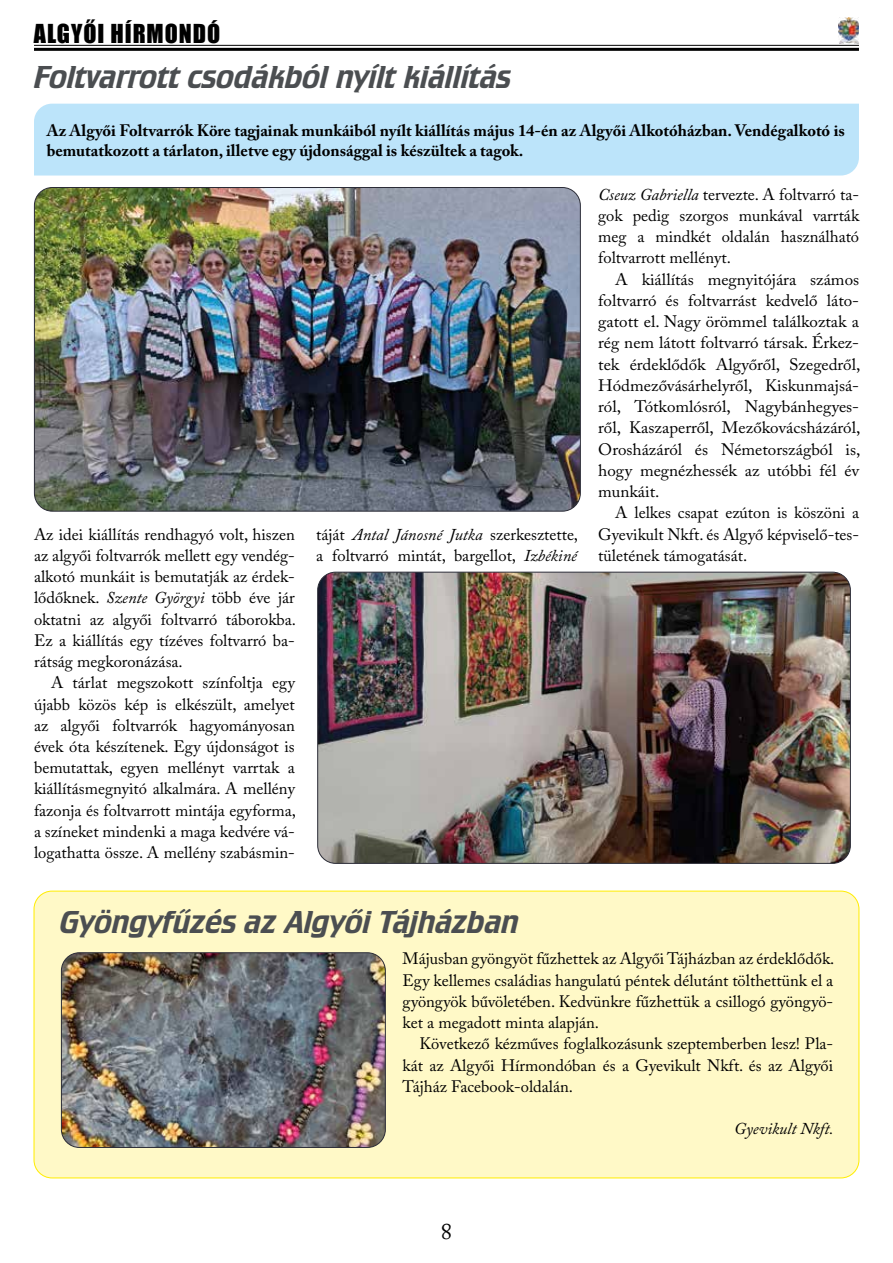
<style>
.page{position:relative;width:893px;height:1263px;background:#fff}
.page>*{position:absolute;margin:0;border:0;box-sizing:border-box;transform-origin:0 0}
.t1{font:33px "Crillee TOT";color:#4b4e51}
.t2{font:24px "Impact";letter-spacing:.04em;color:#000}
.t3{font:22.5px "Adobe Caslon Pro";color:#000}
.t4{font:16.5px/21.3px "Adobe Caslon Pro";color:#000;text-align:justify}
.t5{font:700 16.5px/19.8px "Adobe Caslon Pro";color:#000}
.t6{font:italic 16.5px "Adobe Caslon Pro";color:#000}
.s1{font-style:italic}
</style>
<div class="page">
<hr style="left:34px;top:45px;width:825px;height:1px;background:#000">
<hr style="left:34px;top:48px;width:825px;height:3px;background:#000">
<img style="left:838px;top:17px;width:21px;height:26px">
<div style="left:34px;top:104px;width:825px;height:72px;background:#bce4fa"></div>
<img style="left:34px;top:187px;width:546px;height:324px">
<img style="left:318px;top:572px;width:532px;height:291px">
<div style="left:34px;top:891px;width:825px;height:287px;background:#fff9c7;border-radius:18px"></div>
<img style="left:61px;top:954px;width:324px;height:193px">
<div style="left:61px;top:952px;width:325px;height:195px;border:1px solid #2b2c37;border-radius:18px"></div>
<h2 class="t2" style="left:34px;top:15px;width:188px">ALGYŐI HÍRMONDÓ</h2>
<h1 class="t1" style="left:34px;top:59px;width:479px">Foltvarrott csodákból nyílt kiállítás</h1>
<p class="t5" style="left:47px;top:120px;width:800px">Az Algyői Foltvarrók Köre tagjainak munkáiból nyílt kiállítás május 14-én az Algyői Alkotóházban. Vendégalkotó is bemutatkozott a tárlaton, illetve egy újdonsággal is készültek a tagok.</p>
<p class="t4" style="left:34px;top:523px;width:264px">Az idei kiállítás rendhagyó volt, hiszen az algyői foltvarrók mellett egy vendég&shy;alkotó munkáit is bemutatják az érdek&shy;lődőknek. <span class="s1">Szente Györgyi</span> több éve jár oktatni az algyői foltvarró táborokba.<br>Ez a kiállítás egy tízéves foltvarró ba&shy;rátság megkoronázása.</p>
<p class="t4" style="left:34px;top:672px;width:264px;text-indent:17px">A tárlat megszokott színfoltja egy újabb közös kép is elkészült, amelyet az algyői foltvarrók hagyományosan évek óta készítenek. Egy újdonságot is bemutattak, egyen mellényt varrtak a kiállításmegnyitó alkalmára. A mellény fazonja és foltvarrott mintája egyforma, a színeket mindenki a maga kedvére vá&shy;logathatta össze. A mellény szabásmin-</p>
<p class="t4" style="left:316px;top:523px;width:264px">táját <span class="s1">Antal Jánosné Jutka</span> szerkesztette, a foltvarró mintát, bargellot, <span class="s1">Izbékiné</span></p>
<p class="t4" style="left:598px;top:183px;width:262px"><span class="s1">Cseuz Gabriella</span> tervezte. A foltvarró ta&shy;gok pedig szorgos munkával varrták meg a mindkét oldalán használható foltvarrott mellényt.</p>
<p class="t4" style="left:598px;top:268px;width:264px;text-indent:17px">A kiállítás megnyitójára számos foltvarró és foltvarrást kedvelő láto&shy;gatott el. Nagy örömmel találkoztak a rég nem látott foltvarró társak. Érkez&shy;tek érdeklődők Algyőről, Szegedről, Hódmezővásárhelyről, Kiskunmajsá&shy;ról, Tótkomlósról, Nagybánhegyes&shy;ről, Kaszaperről, Mezőkovácsházáról, Orosházáról és Németországból is, hogy megnézhessék az utóbbi fél év munkáit.</p>
<p class="t4" style="left:598px;top:502px;width:262px;text-indent:17px">A lelkes csapat ezúton is köszöni a Gyevikult Nkft. és Algyő képviselő-tes&shy;tületének támogatását.</p>
<h1 class="t1" style="left:60px;top:903px;width:461px">Gyöngyfűzés az Algyői Tájházban</h1>
<p class="t4" style="left:403px;top:948px;width:433px">Májusban gyöngyöt fűzhettek az Algyői Tájházban az érdeklődők.<br>Egy kellemes családias hangulatú péntek délutánt tölthettünk el a gyöngyök bűvöletében. Kedvünkre fűzhettük a csillogó gyöngyö&shy;ket a megadott minta alapján.</p>
<p class="t4" style="left:403px;top:1033px;width:432px;text-indent:17px">Következő kézműves foglalkozásunk szeptemberben lesz! Pla&shy;kát az Algyői Hírmondóban és a Gyevikult Nkft. és az Algyői Tájház Facebook-oldalán.</p>
<p class="t6" style="left:734px;top:1119px;width:101px">Gyevikult Nkft.</p>
<h3 class="t3" style="left:441px;top:1218px;width:13px">8</h3>
</div>
